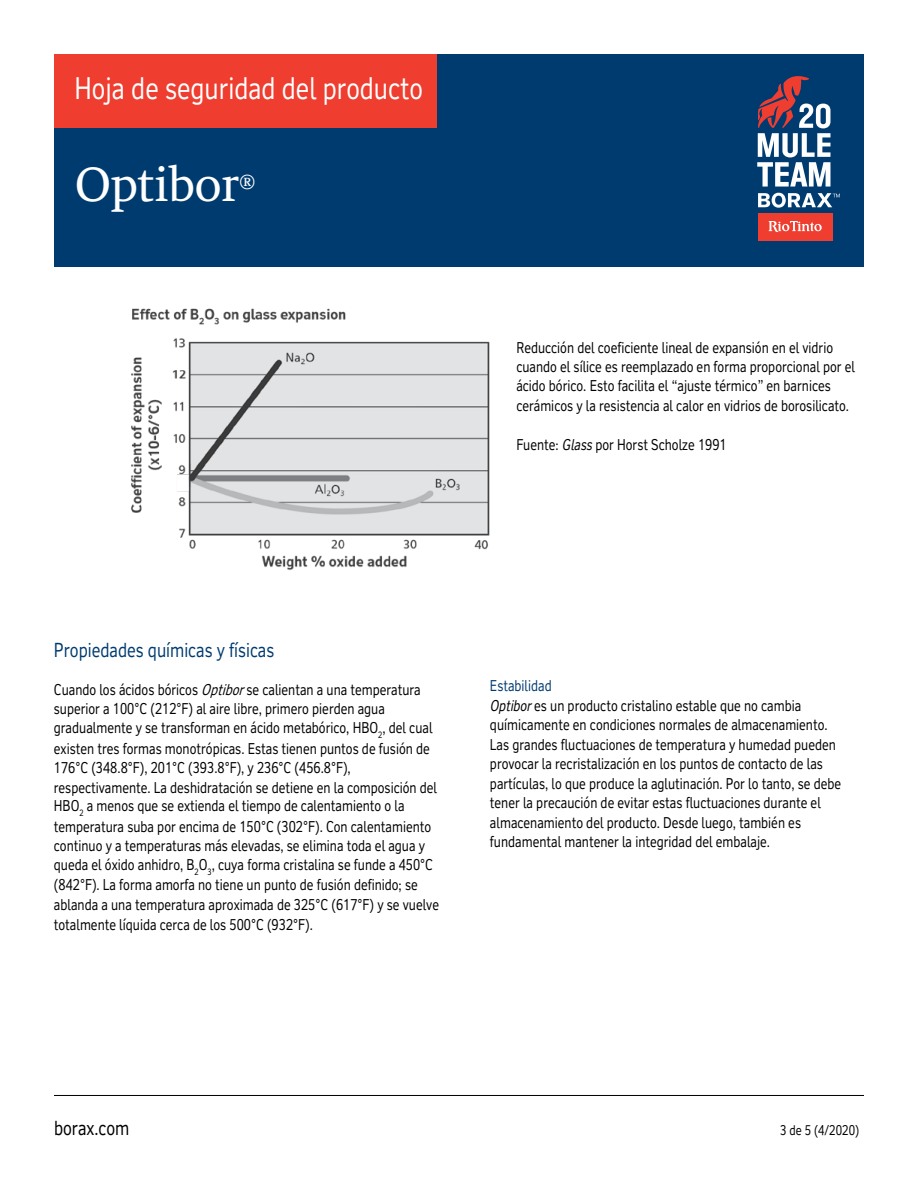
<style>
.page{position:relative;width:918px;height:1188px;background:#fff}
.page>*{position:absolute;margin:0;border:0;box-sizing:border-box;transform-origin:0 0}
.t1{font:49.5px "RT Albanese";color:#fff}
.t2{font:30px "RT Vickerman";color:#fff;scale:.85 1}
.t3{font:21px "RT Albanese";color:#fff}
.t4{font:19.5px "RT Vickerman";color:#003b70;scale:.85 1}
.t5{font:19.5px "RT Vickerman";color:#000;scale:.85 1}
.t6{font:15px/19.5px "RT Vickerman";color:#000;scale:.85 1}
.t7{font:13.5px "RT Vickerman";color:#000;scale:.85 1}
.s1{font-style:italic}
.s2{color:#003b70}
</style>
<div class="page">
<hr style="left:54px;top:1095px;width:810px;height:1px;background:#000">
<div style="left:54px;top:54px;width:810px;height:213px;background:#003b70"></div>
<svg style="left:757px;top:76px;width:73px;height:111px"></svg>
<svg style="left:758px;top:193px;width:82px;height:15px"></svg>
<div style="left:758px;top:213px;width:75px;height:27px;background:#ef3e2f"></div>
<svg style="left:769px;top:221px;width:53px;height:11px"></svg>
<div style="left:54px;top:54px;width:383px;height:73px;background:#ef3e2f"></div>
<img style="left:131px;top:308px;width:359px;height:262px">
<h2 class="t2" style="left:75px;top:70px;width:412px">Hoja de seguridad del producto</h2>
<h1 class="t1" style="left:75px;top:155px;width:165px">Optibor</h1>
<h3 class="t3" style="left:239px;top:170px;width:18px">®</h3>
<p class="t6" style="left:516px;top:338px;width:400px">Reducción del coeficiente lineal de expansión en el vidrio cuando el sílice es reemplazado en forma proporcional por el ácido bórico. Esto facilita el “ajuste térmico” en barnices cerámicos y la resistencia al calor en vidrios de borosilicato.</p>
<p class="t6" style="left:516px;top:435px;width:249px">Fuente: <span class="s1">Glass</span> por Horst Scholze 1991</p>
<h3 class="t4" style="left:54px;top:638px;width:261px">Propiedades químicas y físicas</h3>
<p class="t6" style="left:54px;top:680px;width:447px;line-height:19px">Cuando los ácidos bóricos <span class="s1">Optibor</span>se calientan a una temperatura superior a 100°C (212°F) al aire libre, primero pierden agua gradualmente y se transforman en ácido metabórico, HBO<sub>2</sub>, del cual</p>
<p class="t6" style="left:54px;top:738px;width:452px">existen tres formas monotrópicas. Estas tienen puntos de fusión de 176°C (348.8°F), 201°C (393.8°F), y 236°C (456.8°F), respectivamente. La deshidratación se detiene en la composición del HBO<sub>2</sub> a menos que se extienda el tiempo de calentamiento o la</p>
<p class="t6" style="left:54px;top:817px;width:448px;line-height:19px">temperatura suba por encima de 150°C (302°F). Con calentamiento continuo y a temperaturas más elevadas, se elimina toda el agua y queda el óxido anhidro, B<sub>2</sub>O<sub>3</sub>, cuya forma cristalina se funde a 450°C</p>
<p class="t6" style="left:54px;top:875px;width:455px">(842°F). La forma amorfa no tiene un punto de fusión definido; se ablanda a una temperatura aproximada de 325°C (617°F) y se vuelve totalmente líquida cerca de los 500°C (932°F).</p>
<p class="t6" style="left:490px;top:676px;width:415px"><span class="s2">Estabilidad<br></span><span class="s1">Optibor</span> es un producto cristalino estable que no cambia químicamente en condiciones normales de almacenamiento.<br>Las grandes fluctuaciones de temperatura y humedad pueden provocar la recristalización en los puntos de contacto de las partículas, lo que produce la aglutinación. Por lo tanto, se debe tener la precaución de evitar estas fluctuaciones durante el almacenamiento del producto. Desde luego, también es fundamental mantener la integridad del embalaje.</p>
<h3 class="t5" style="left:54px;top:1116px;width:90px">borax.com</h3>
<p class="t7" style="left:780px;top:1122px;width:95px">3 de 5 (4/2020)</p>
</div>
